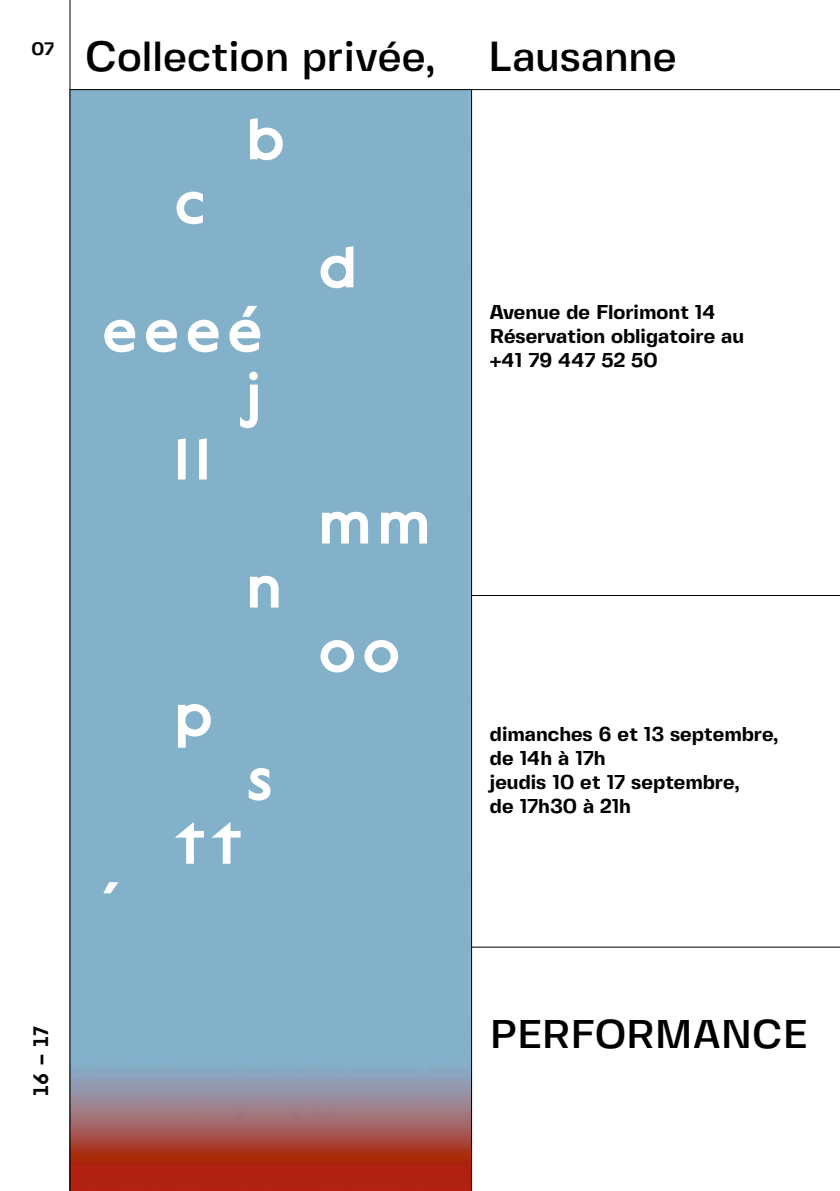
<style>
.page{position:relative;width:840px;height:1191px;background:#fff}
.page>*{position:absolute;margin:0;border:0;box-sizing:border-box;transform-origin:0 0}
.t1{font:60px "AF Bold";letter-spacing:.1em;color:#fff}
.t2{font:500 42px "Fivo Sans Modern";color:#000}
.t3{font:500 40px "Fivo Sans Modern";color:#000}
.t4{font:22px "AF Bold";color:#000}
.t5{font:700 20px/24px "Fivo Sans Modern";color:#000}
.t6{font:700 18px "Fivo Sans Modern";color:#000}
</style>
<div class="page">
<hr style="left:471px;top:595px;width:368px;height:1px;background:#000">
<hr style="left:471px;top:946px;width:368px;height:1px;background:#000">
<img style="left:70px;top:90px;width:401px;height:1101px">
<hr style="left:471px;top:90px;width:1px;height:1101px;background:#000">
<hr style="left:70px;top:89px;width:769px;height:1px;background:#000">
<hr style="left:69px;top:0;width:1px;height:1191px;background:#000">
<p class="t6" style="left:31px;top:38px;width:24px">07</p>
<h2 class="t2" style="left:85px;top:31px;width:351px">Collection privée,</h2>
<h2 class="t2" style="left:488px;top:31px;width:190px">Lausanne</h2>
<h1 class="t1" style="left:174px;top:169px;width:33px">c</h1>
<h1 class="t1" style="left:246px;top:105px;width:40px">b</h1>
<h1 class="t1" style="left:102px;top:297px;width:162px">eeeé</h1>
<h1 class="t1" style="left:246px;top:361px;width:17px">j</h1>
<h1 class="t1" style="left:174px;top:425px;width:38px">ll</h1>
<h1 class="t1" style="left:102px;top:873px;width:15px">´</h1>
<h1 class="t1" style="left:246px;top:553px;width:37px">n</h1>
<h1 class="t1" style="left:174px;top:681px;width:40px">p</h1>
<h1 class="t1" style="left:246px;top:745px;width:28px">s</h1>
<h1 class="t1" style="left:174px;top:809px;width:69px">tt</h1>
<h1 class="t1" style="left:318px;top:233px;width:40px">d</h1>
<h1 class="t1" style="left:318px;top:489px;width:113px">mm</h1>
<h1 class="t1" style="left:318px;top:617px;width:83px">oo</h1>
<p class="t5" style="left:489px;top:300px;width:255px">Avenue de Florimont 14<br>Réservation obligatoire au +41 79 447 52 50</p>
<p class="t5" style="left:489px;top:722px;width:289px">dimanches 6 et 13 septembre, de 14h à 17h<br>jeudis 10 et 17 septembre,<br>de 17h30 à 21h</p>
<p class="t4" style="left:28px;top:1095px;width:72px;rotate:-90deg">16 – 17</p>
<h3 class="t3" style="left:489px;top:1009px;width:318px">PERFORMANCE</h3>
</div>
